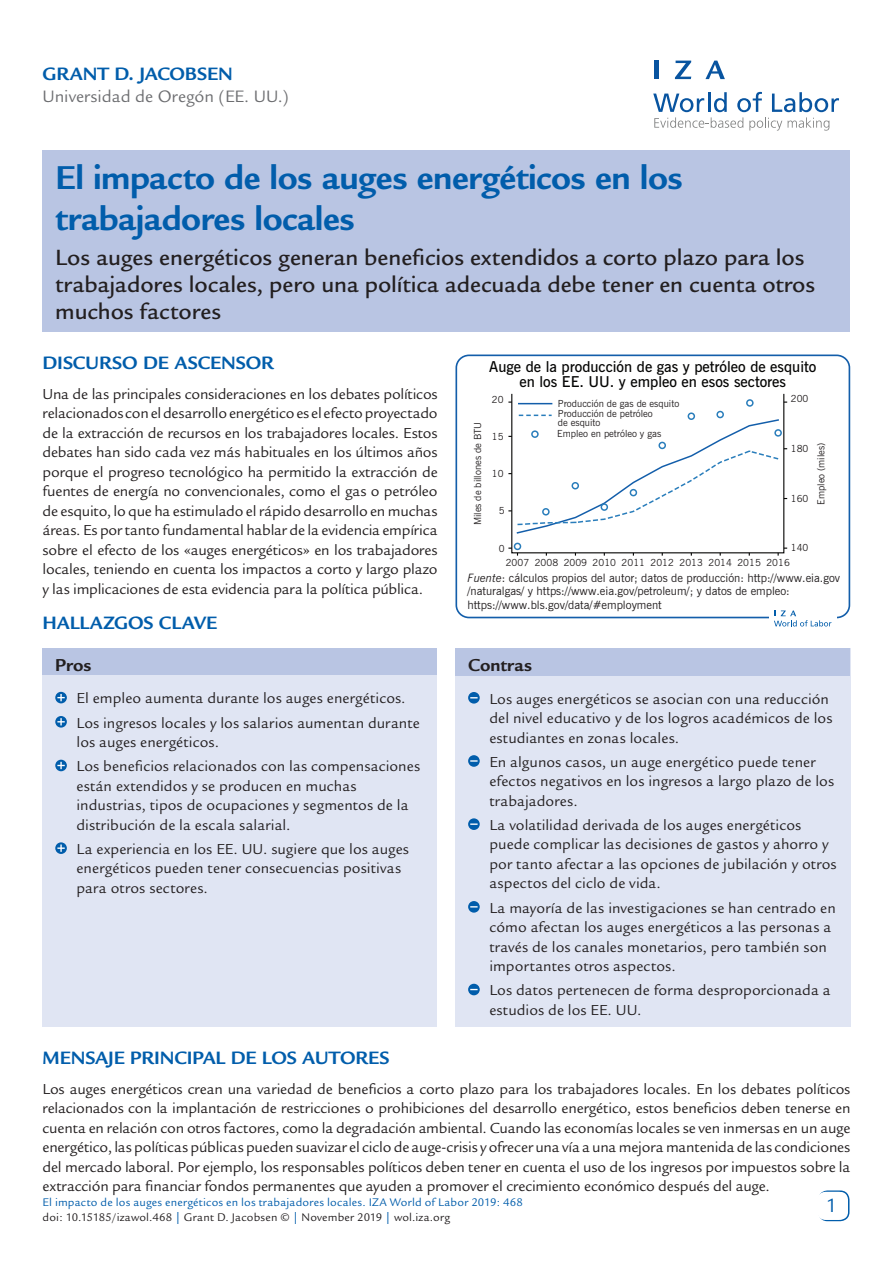
<style>
.page{position:relative;width:893px;height:1263px;background:#fff}
.page>*{position:absolute;margin:0;border:0;box-sizing:border-box;transform-origin:0 0}
.Cover__Title{font:700 36px/40.5px "Legacy Sans";letter-spacing:-.015em;color:#015dab}
.Cover__Subtitle{font:500 24px/27px "Legacy Sans";color:#231f20}
.t1{font:21px "Legacy Sans";color:#015dab}
.Main__A_Level_Headin{font:700 19.5px "Legacy Sans";letter-spacing:-.005em;color:#015dab}
.Cover__AuthorName{font:700 19.5px "Legacy Sans";letter-spacing:-.01em;color:#015dab}
.Cover__Pro_Con_Heade{font:700 18.75px "Legacy Sans";color:#231f20}
.Cover__Affiliation{font:18px "Legacy Sans";color:#6c6d70}
.Main__Bodytext{font:15.75px/19.5px "Legacy Sans";letter-spacing:-.01em;color:#231f20;text-align:justify}
.Cover__Pro_Con_Bulle{font:15.75px/19.5px "Legacy Sans";letter-spacing:.005em;color:#231f20}
.t2{font:600 15px/15px "News Gothic BT";color:#050504;text-align:center}
.Cover_Footer{font:12px "Legacy Sans";letter-spacing:.015em;color:#015dab}
.t3{font:12px "Legacy Sans";letter-spacing:.015em;color:#231f20}
.t4{font:11.55px/13.8px "News Gothic BT";color:#231f20}
.t5{font:9.75px/10.4px "News Gothic BT";color:#231f20}
.s1{font-style:italic}
.s2{color:#015dab}
</style>
<div class="page">
<div style="left:43px;top:150px;width:807px;height:182px;background:#b9c5e3"></div>
<div style="left:818px;top:1190px;width:31px;height:31px;border:2px solid #015dab;border-radius:9px"></div>
<div style="left:817px;top:1192px;width:30px;height:28px;background:#fff;border-radius:9px"></div>
<svg style="left:653px;top:92px;width:186px;height:39px"></svg>
<hr style="left:654px;top:61px;width:4px;height:18px;background:#0854a0">
<svg style="left:675px;top:61px;width:16px;height:18px"></svg>
<svg style="left:705px;top:61px;width:20px;height:18px"></svg>
<div style="left:455px;top:648px;width:395px;height:379px;background:#e0e5f3"></div>
<div style="left:455px;top:648px;width:395px;height:28px;background:#b9c5e3"></div>
<svg style="left:468px;top:692px;width:12px;height:12px"></svg>
<div style="left:468px;top:755px;width:12px;height:12px;background:#015dab;border-radius:50%"></div>
<svg style="left:470px;top:760px;width:8px;height:2px"></svg>
<div style="left:468px;top:818px;width:12px;height:12px;background:#015dab;border-radius:50%"></div>
<svg style="left:470px;top:823px;width:8px;height:2px"></svg>
<svg style="left:468px;top:901px;width:12px;height:12px"></svg>
<svg style="left:468px;top:984px;width:12px;height:11px"></svg>
<div style="left:43px;top:648px;width:394px;height:379px;background:#e0e5f3"></div>
<div style="left:43px;top:648px;width:394px;height:27px;background:#b9c5e3"></div>
<svg style="left:55px;top:692px;width:12px;height:11px"></svg>
<svg style="left:57px;top:694px;width:8px;height:7px"></svg>
<svg style="left:55px;top:716px;width:12px;height:12px"></svg>
<svg style="left:57px;top:718px;width:8px;height:7px"></svg>
<svg style="left:55px;top:760px;width:12px;height:11px"></svg>
<svg style="left:57px;top:762px;width:8px;height:7px"></svg>
<svg style="left:55px;top:842px;width:12px;height:12px"></svg>
<svg style="left:57px;top:844px;width:8px;height:8px"></svg>
<div style="left:455px;top:354px;width:395px;height:264px;border:2px solid #135eaa;border-radius:13px"></div>
<svg style="left:508px;top:398px;width:279px;height:158px"></svg>
<div style="left:769px;top:605px;width:67px;height:27px;background:#fff"></div>
<svg style="left:774px;top:610px;width:57px;height:16px"></svg>
<p class="Cover__AuthorName" style="left:43px;top:63px;width:192px">GRANT D. JACOBSEN</p>
<p class="Cover__Affiliation" style="left:43px;top:86px;width:248px">Universidad de Oregón (EE. UU.)</p>
<p class="Cover__Title" style="left:55px;top:158px;width:629px">El impacto de los auges energéticos en los trabajadores locales</p>
<p class="Cover__Subtitle" style="left:55px;top:244px;width:761px">Los auges energéticos generan beneficios extendidos a corto plazo para los trabajadores locales, pero una política adecuada debe tener en cuenta otros muchos factores</p>
<p class="Main__A_Level_Headin" style="left:43px;top:351px;width:233px">DISCURSO DE ASCENSOR</p>
<p class="Main__Bodytext" style="left:43px;top:384px;width:397px">Una de las principales consideraciones en los debates políticos relacionados con el desarrollo energético es el efecto proyectado de la extracción de recursos en los trabajadores locales. Estos debates han sido cada vez más habituales en los últimos años porque el progreso tecnológico ha permitido la extracción de fuentes de energía no convencionales, como el gas o petróleo de esquito, lo que ha estimulado el rápido desarrollo en muchas áreas. Es por tanto fundamental hablar de la evidencia empírica sobre el efecto de los «auges energéticos» en los trabajadores locales, teniendo en cuenta los impactos a corto y largo plazo y las implicaciones de esta evidencia para la política pública.</p>
<p class="Main__A_Level_Headin" style="left:43px;top:611px;width:176px">HALLAZGOS CLAVE</p>
<p class="Cover__Pro_Con_Heade" style="left:55px;top:654px;width:38px">Pros</p>
<p class="Cover__Pro_Con_Bulle" style="left:77px;top:689px;width:331px">El empleo aumenta durante los auges energéticos.</p>
<p class="Cover__Pro_Con_Bulle" style="left:77px;top:713px;width:345px">Los ingresos locales y los salarios aumentan durante los auges energéticos.</p>
<p class="Cover__Pro_Con_Bulle" style="left:77px;top:757px;width:345px">Los beneficios relacionados con las compensaciones están extendidos y se producen en muchas industrias, tipos de ocupaciones y segmentos de la distribución de la escala salarial.</p>
<p class="Cover__Pro_Con_Bulle" style="left:77px;top:839px;width:334px">La experiencia en los EE. UU. sugiere que los auges energéticos pueden tener consecuencias positivas para otros sectores.</p>
<p class="t5" style="left:472px;top:525px;width:105px;rotate:-90deg">Miles de billones de BTU</p>
<p class="t2" style="left:489px;top:359px;width:329px">Auge de la producción de gas y petróleo de esquito en los EE. UU. y empleo en esos sectores</p>
<p class="t5" style="left:492px;top:394px;width:13px">20</p>
<p class="t5" style="left:492px;top:431px;width:13px">15</p>
<p class="t5" style="left:492px;top:468px;width:13px">10</p>
<p class="t5" style="left:499px;top:506px;width:7px">5</p>
<p class="t5" style="left:558px;top:398px;width:123px">Producción de gas de esquito<br>Producción de petróleo</p>
<p class="t5" style="left:557px;top:417px;width:105px;line-height:10.8px">de esquito<br>Empleo en petróleo y gas</p>
<p class="t5" style="left:791px;top:393px;width:19px">200</p>
<p class="t5" style="left:791px;top:443px;width:19px">180</p>
<p class="t5" style="left:791px;top:493px;width:19px">160</p>
<p class="t5" style="left:816px;top:505px;width:64px;rotate:-90deg">Empleo (miles)</p>
<p class="t5" style="left:499px;top:543px;width:7px">0</p>
<p class="t5" style="left:791px;top:542px;width:19px">140</p>
<p class="t5" style="left:506px;top:557px;width:286px">2007 2008 2009 2010 2011 2012 2013 2014 2015 2016</p>
<p class="t4" style="left:467px;top:570px;width:374px"><span class="s1">Fuente</span>: cálculos propios del autor; datos de producción: http://www.eia.gov /naturalgas/ y https://www.eia.gov/petroleum/; y datos de empleo: https://www.bls.gov/data/#employment</p>
<p class="Cover__Pro_Con_Heade" style="left:468px;top:654px;width:65px">Contras</p>
<p class="Cover__Pro_Con_Bulle" style="left:489px;top:689px;width:345px">Los auges energéticos se asocian con una reducción del nivel educativo y de los logros académicos de los estudiantes en zonas locales.</p>
<p class="Cover__Pro_Con_Bulle" style="left:489px;top:752px;width:346px">En algunos casos, un auge energético puede tener efectos negativos en los ingresos a largo plazo de los trabajadores.</p>
<p class="Cover__Pro_Con_Bulle" style="left:489px;top:815px;width:349px">La volatilidad derivada de los auges energéticos puede complicar las decisiones de gastos y ahorro y por tanto afectar a las opciones de jubilación y otros aspectos del ciclo de vida.</p>
<p class="Cover__Pro_Con_Bulle" style="left:489px;top:898px;width:348px">La mayoría de las investigaciones se han centrado en cómo afectan los auges energéticos a las personas a través de los canales monetarios, pero también son importantes otros aspectos.</p>
<p class="Cover__Pro_Con_Bulle" style="left:489px;top:981px;width:343px">Los datos pertenecen de forma desproporcionada a estudios de los EE. UU.</p>
<p class="Main__A_Level_Headin" style="left:43px;top:1046px;width:349px">MENSAJE PRINCIPAL DE LOS AUTORES</p>
<p class="Main__Bodytext" style="left:43px;top:1079px;width:809px">Los auges energéticos crean una variedad de beneficios a corto plazo para los trabajadores locales. En los debates políticos relacionados con la implantación de restricciones o prohibiciones del desarrollo energético, estos beneficios deben tenerse en cuenta en relación con otros factores, como la degradación ambiental. Cuando las economías locales se ven inmersas en un auge energético, las políticas públicas pueden suavizar el ciclo de auge-crisis y ofrecer una vía a una mejora mantenida de las condiciones del mercado laboral. Por ejemplo, los responsables políticos deben tener en cuenta el uso de los ingresos por impuestos sobre la extracción para financiar fondos permanentes que ayuden a promover el crecimiento económico después del auge.</p>
<p class="Cover_Footer" style="left:43px;top:1195px;width:482px">El impacto de los auges energéticos en los trabajadores locales. IZA World of Labor 2019: 468</p>
<p class="t3" style="left:43px;top:1210px;width:409px">doi: 10.15185/izawol.468 <span class="s2">|</span> Grant D. Jacobsen © <span class="s2">|</span> November 2019 <span class="s2">|</span> wol.iza.org</p>
<p class="t1" style="left:826px;top:1194px;width:13px">1</p>
<p class="t1" style="left:828px;top:1194px;width:13px">2</p>
</div>
